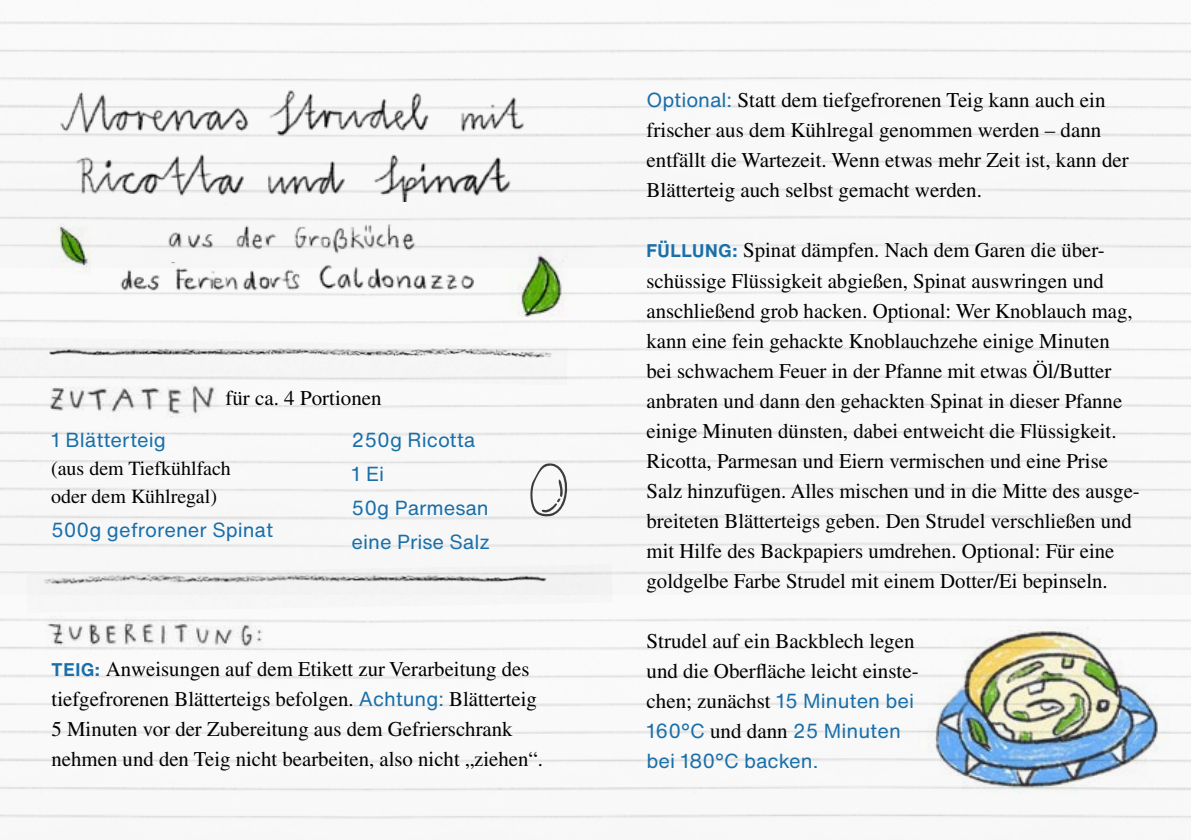
<style>
.page{position:relative;width:1191px;height:840px;background:#fff}
.page>*{position:absolute;margin:0;border:0;box-sizing:border-box;transform-origin:0 0}
.t1{font:21px/30px "Times LT Std";color:#000}
.t2{font:20px/34px "Helvetica Now Text";color:#196fa9}
.t3{font:20px/28px "Times LT Std";color:#000}
.s1{font-family:"Helvetica Now Text";font-weight:700;font-size:18px;color:#196fa9}
.s2{font-family:"Helvetica Now Text";font-size:20px;color:#196fa9}
.s3{font-family:"Times LT Std";font-size:21px;color:#000}
</style>
<div class="page">
<img style="left:0;top:21px;width:1191px;height:798px">
<img style="left:45px;top:616px;width:225px;height:33px">
<img style="left:42px;top:385px;width:174px;height:33px">
<img style="left:40px;top:71px;width:584px;height:66px">
<img style="left:139px;top:219px;width:291px;height:37px">
<img style="left:117px;top:263px;width:181px;height:34px">
<img style="left:298px;top:257px;width:180px;height:46px">
<img style="left:57px;top:153px;width:458px;height:48px">
<svg style="left:529px;top:462px;width:39px;height:54px"></svg>
<img style="left:918px;top:616px;width:251px;height:176px">
<img style="left:509px;top:250px;width:58px;height:74px">
<img style="left:51px;top:207px;width:40px;height:68px">
<img style="left:0;top:337px;width:567px;height:48px">
<img style="left:27px;top:564px;width:585px;height:48px">
<p class="t1" style="left:225px;top:383px;width:158px">für ca. 4 Portionen</p>
<p class="t2" style="left:51px;top:422px;width:116px">1 Blätterteig</p>
<p class="t3" style="left:51px;top:454px;width:181px">(aus dem Tiefkühlfach oder dem Kühlregal)</p>
<p class="t2" style="left:51px;top:512px;width:224px">500g gefrorener Spinat</p>
<p class="t2" style="left:351px;top:422px;width:140px">250g Ricotta<br>1 Ei<br>50g Parmesan eine Prise Salz</p>
<p class="t1" style="left:52px;top:653px;width:493px"><span class="s1">TEIG:</span> Anweisungen auf dem Etikett zur Verarbeitung des tiefgefrorenen Blätterteigs befolgen. <span class="s2">Achtung:</span> Blätterteig 5 Minuten vor der Zubereitung aus dem Gefrierschrank nehmen und den Teig nicht bearbeiten, also nicht „ziehen“.</p>
<p class="t1" style="left:646px;top:85px;width:484px"><span class="s2">Optional:</span> Statt dem tiefgefrorenen Teig kann auch ein frischer aus dem Kühlregal genommen werden – dann entfällt die Wartezeit. Wenn etwas mehr Zeit ist, kann der Blätterteig auch selbst gemacht werden.</p>
<p class="t1" style="left:646px;top:235px;width:495px"><span class="s1">FÜLLUNG:</span> Spinat dämpfen. Nach dem Garen die über&shy;schüssige Flüssigkeit abgießen, Spinat auswringen und anschließend grob hacken. Optional: Wer Knoblauch mag, kann eine fein gehackte Knoblauchzehe einige Minuten bei schwachem Feuer in der Pfanne mit etwas Öl/Butter anbraten und dann den gehackten Spinat in dieser Pfanne einige Minuten dünsten, dabei entweicht die Flüssigkeit.<br>Ricotta, Parmesan und Eiern vermischen und eine Prise Salz hinzufügen. Alles mischen und in die Mitte des ausge&shy;breiteten Blätterteigs geben. Den Strudel verschließen und mit Hilfe des Backpapiers umdrehen. Optional: Für eine goldgelbe Farbe Strudel mit einem Dotter/Ei bepinseln.</p>
<p class="t1" style="left:646px;top:625px;width:274px">Strudel auf ein Backblech legen und die Oberfläche leicht einste&shy;chen; zunächst <span class="s2">15 Minuten bei</span></p>
<p class="t2" style="left:646px;top:715px;width:256px;line-height:30px">160°C <span class="s3">und dann</span> 25 Minuten bei 180°C backen.</p>
</div>
